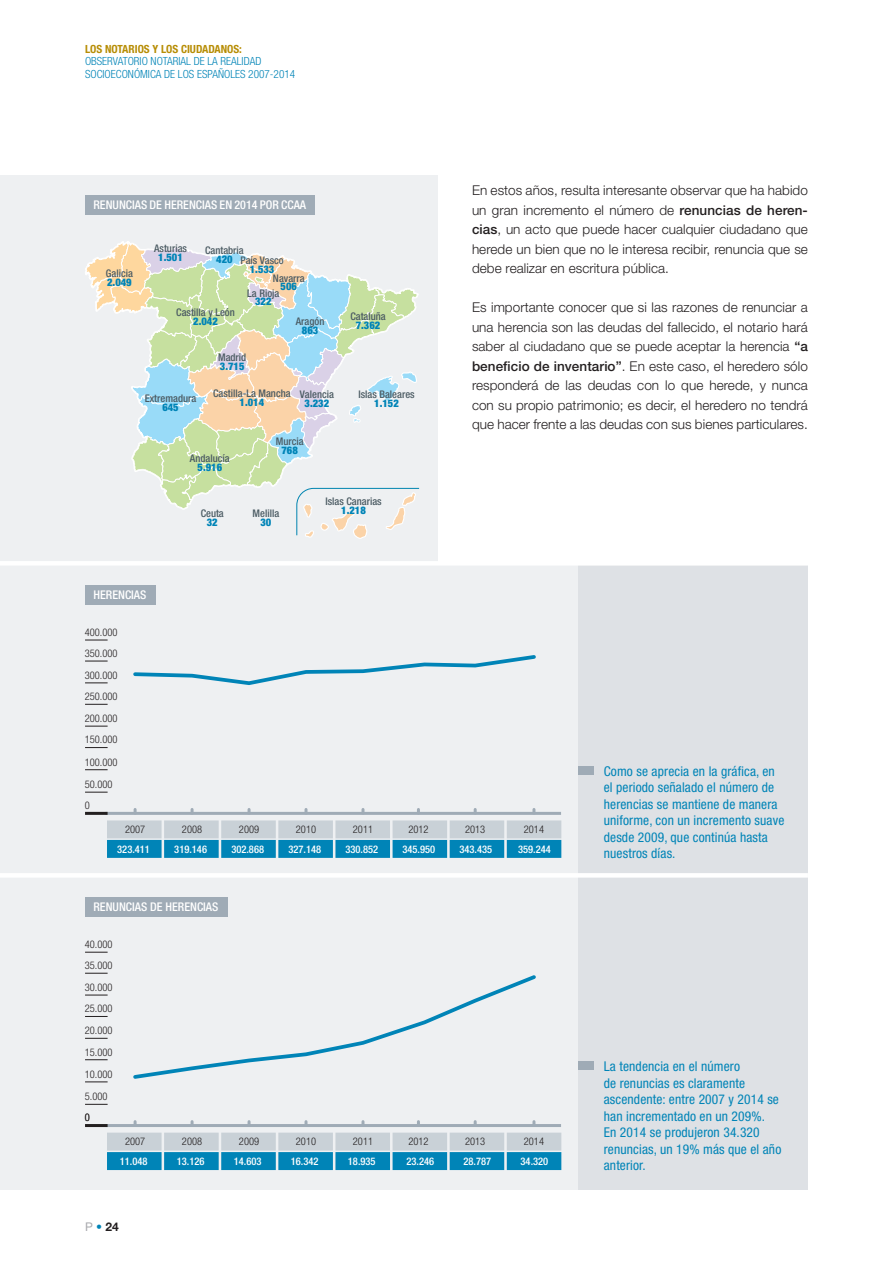
<style>
.page{position:relative;width:893px;height:1263px;background:#fff}
.page>*{position:absolute;margin:0;border:0;box-sizing:border-box;transform-origin:0 0}
.t1{font:300 13.5px/19.5px "Helvetica Neue LT Std";letter-spacing:.005em;color:#231f20;text-align:justify}
.t2{font:condensed 13.5px/16.5px "Helvetica Neue LT Std";letter-spacing:.01em;color:#0084b7}
.t3{font:500 condensed 12px "Helvetica Neue LT Std";color:#fff}
.t4{font:700 12px "Helvetica Neue LT Std";color:#231f20}
.t5{font:300 condensed 11.25px/12.8px "Helvetica Neue LT Std";color:#0084b7}
.t6{font:700 condensed 11.25px "Helvetica Neue LT Std";color:#b78d05}
.t7{font:300 condensed 10.5px/21px "Helvetica Neue LT Std";color:#231f20}
.t8{font:500 condensed 10.5px "Helvetica Neue LT Std";color:#4a5a62}
.t9{font:500 condensed 10.5px "Helvetica Neue LT Std";color:#fff}
.t10{font:900 condensed 10.5px "Helvetica Neue LT Std";color:#0084b7}
.t11{font:500 condensed 10.5px "Helvetica Neue LT Std";color:#4c5c65}
.s1{font-weight:500}
.s2{font-weight:400;color:#a8a9ad}
.s3{font-weight:400;color:#0084b7}
</style>
<div class="page">
<div style="left:0;top:566px;width:808px;height:624px;background:#eef0f2"></div>
<div style="left:578px;top:566px;width:230px;height:624px;background:#dee1e5"></div>
<div style="left:0;top:176px;width:438px;height:409px;background:#eef0f2"></div>
<div style="left:578px;top:766px;width:16px;height:8px;background:#9fabb6"></div>
<div style="left:578px;top:1061px;width:16px;height:9px;background:#9fabb6"></div>
<svg style="left:107px;top:820px;width:454px;height:38px;background:#71b0ca"></svg>
<hr style="left:105px;top:812px;width:456px;height:3px;background:#9fabb6">
<hr style="left:85px;top:812px;width:23px;height:3px;background:#231f20">
<svg style="left:85px;top:640px;width:23px;height:1px"></svg>
<svg style="left:85px;top:661px;width:23px;height:1px"></svg>
<svg style="left:85px;top:726px;width:23px;height:1px"></svg>
<svg style="left:85px;top:704px;width:23px;height:1px"></svg>
<svg style="left:85px;top:682px;width:23px;height:1px"></svg>
<svg style="left:85px;top:792px;width:23px;height:1px"></svg>
<svg style="left:85px;top:769px;width:23px;height:1px"></svg>
<svg style="left:85px;top:747px;width:23px;height:1px"></svg>
<svg style="left:133px;top:655px;width:403px;height:30px"></svg>
<svg style="left:107px;top:1132px;width:454px;height:38px;background:#71b0ca"></svg>
<hr style="left:105px;top:1124px;width:456px;height:3px;background:#9fabb6">
<hr style="left:85px;top:1124px;width:23px;height:3px;background:#231f20">
<svg style="left:85px;top:952px;width:23px;height:1px"></svg>
<svg style="left:85px;top:973px;width:23px;height:1px"></svg>
<svg style="left:85px;top:1038px;width:23px;height:1px"></svg>
<svg style="left:85px;top:1016px;width:23px;height:1px"></svg>
<svg style="left:85px;top:995px;width:23px;height:1px"></svg>
<svg style="left:85px;top:1104px;width:23px;height:1px"></svg>
<svg style="left:85px;top:1081px;width:23px;height:1px"></svg>
<svg style="left:85px;top:1059px;width:23px;height:1px"></svg>
<svg style="left:133px;top:975px;width:403px;height:104px"></svg>
<svg style="left:86px;top:241px;width:333px;height:298px"></svg>
<div style="left:0;top:873px;width:808px;height:5px;background:#fff"></div>
<div style="left:0;top:561px;width:808px;height:5px;background:#fff"></div>
<div style="left:85px;top:195px;width:230px;height:19px;background:#9fabb6"></div>
<div style="left:85px;top:585px;width:71px;height:19px;background:#9fabb6"></div>
<div style="left:85px;top:897px;width:142px;height:20px;background:#9fabb6"></div>
<p class="t6" style="left:85px;top:42px;width:158px">LOS NOTARIOS Y LOS CIUDADANOS:</p>
<p class="t5" style="left:85px;top:55px;width:212px">OBSERVATORIO NOTARIAL DE LA REALIDAD<br>SOCIOECONÓMICA DE LOS ESPAÑOLES 2007-2014</p>
<p class="t3" style="left:94px;top:198px;width:214px">Renuncias de Herencias en 2014 por CCAA</p>
<p class="t8" style="left:106px;top:267px;width:29px">Galicia</p>
<p class="t10" style="left:107px;top:276px;width:26px">2.049</p>
<p class="t8" style="left:154px;top:242px;width:34px">Asturias</p>
<p class="t10" style="left:158px;top:250px;width:26px">1.501</p>
<p class="t8" style="left:205px;top:244px;width:40px">Cantabria</p>
<p class="t10" style="left:216px;top:253px;width:18px">420</p>
<p class="t11" style="left:240px;top:254px;width:45px">País Vasco</p>
<p class="t10" style="left:250px;top:263px;width:26px">1.533</p>
<p class="t8" style="left:273px;top:271px;width:33px">Navarra</p>
<p class="t10" style="left:281px;top:280px;width:18px">506</p>
<p class="t8" style="left:247px;top:287px;width:34px">La Rioja</p>
<p class="t10" style="left:255px;top:295px;width:18px">322</p>
<p class="t8" style="left:176px;top:306px;width:60px">Castilla y León</p>
<p class="t10" style="left:193px;top:315px;width:26px">2.042</p>
<p class="t8" style="left:218px;top:351px;width:30px">Madrid</p>
<p class="t10" style="left:220px;top:360px;width:26px">3.715</p>
<p class="t8" style="left:296px;top:315px;width:30px">Aragón</p>
<p class="t10" style="left:302px;top:324px;width:18px">863</p>
<p class="t8" style="left:145px;top:392px;width:53px">Extremadura</p>
<p class="t10" style="left:162px;top:401px;width:18px">645</p>
<p class="t8" style="left:213px;top:387px;width:79px">Castilla-La Mancha</p>
<p class="t10" style="left:240px;top:396px;width:26px">1.014</p>
<p class="t8" style="left:300px;top:388px;width:36px">Valencia</p>
<p class="t10" style="left:305px;top:397px;width:26px">3.232</p>
<p class="t8" style="left:350px;top:310px;width:37px">Cataluña</p>
<p class="t10" style="left:356px;top:319px;width:26px">7.362</p>
<p class="t8" style="left:358px;top:388px;width:58px">Islas Baleares</p>
<p class="t10" style="left:374px;top:397px;width:26px">1.152</p>
<p class="t8" style="left:190px;top:452px;width:41px">Andalucía</p>
<p class="t10" style="left:198px;top:461px;width:26px">5.916</p>
<p class="t8" style="left:201px;top:507px;width:25px">Ceuta</p>
<p class="t10" style="left:207px;top:515px;width:12px">32</p>
<p class="t8" style="left:276px;top:435px;width:29px">Murcia</p>
<p class="t10" style="left:281px;top:444px;width:18px">768</p>
<p class="t8" style="left:253px;top:507px;width:28px">Melilla</p>
<p class="t10" style="left:260px;top:515px;width:12px">30</p>
<p class="t8" style="left:325px;top:495px;width:58px">Islas Canarias</p>
<p class="t10" style="left:341px;top:504px;width:26px">1.218</p>
<p class="t3" style="left:94px;top:588px;width:54px">Herencias</p>
<p class="t7" style="left:85px;top:621px;width:34px">400.000<br>350.000</p>
<p class="t7" style="left:85px;top:664px;width:34px">300.000</p>
<p class="t7" style="left:85px;top:686px;width:34px">250.000</p>
<p class="t7" style="left:85px;top:708px;width:34px">200.000</p>
<p class="t7" style="left:85px;top:729px;width:34px">150.000</p>
<p class="t1" style="left:472px;top:180px;width:337px">En estos años, resulta interesante observar que ha habido un gran incremento el número de <span class="s1">renuncias de heren&shy;cias</span>, un acto que puede hacer cualquier ciudadano que herede un bien que no le interesa recibir, renuncia que se debe realizar en escritura pública.</p>
<p class="t1" style="left:472px;top:297px;width:337px">Es importante conocer que si las razones de renunciar a una herencia son las deudas del fallecido, el notario hará saber al ciudadano que se puede aceptar la herencia <span class="s1">“a beneficio de inventario”</span>. En este caso, el heredero sólo responderá de las deudas con lo que herede, y nunca con su propio patrimonio; es decir, el heredero no tendrá que hacer frente a las deudas con sus bienes particulares.</p>
<p class="t7" style="left:85px;top:751px;width:34px">100.000</p>
<p class="t7" style="left:85px;top:774px;width:29px">50.000</p>
<p class="t7" style="left:85px;top:795px;width:7px">0</p>
<p class="t7" style="left:125px;top:819px;width:22px">2007</p>
<p class="t7" style="left:182px;top:819px;width:22px">2008</p>
<p class="t7" style="left:239px;top:819px;width:22px">2009</p>
<p class="t7" style="left:296px;top:819px;width:22px">2010</p>
<p class="t7" style="left:353px;top:819px;width:22px">2011</p>
<p class="t7" style="left:408px;top:819px;width:22px">2012</p>
<p class="t7" style="left:465px;top:819px;width:22px">2013</p>
<p class="t7" style="left:524px;top:819px;width:22px">2014</p>
<p class="t9" style="left:117px;top:843px;width:34px">323.411</p>
<p class="t9" style="left:459px;top:843px;width:34px">343.435</p>
<p class="t9" style="left:174px;top:843px;width:34px">319.146</p>
<p class="t9" style="left:231px;top:843px;width:34px">302.868</p>
<p class="t9" style="left:288px;top:843px;width:34px">327.148</p>
<p class="t9" style="left:345px;top:843px;width:34px">330.852</p>
<p class="t9" style="left:402px;top:843px;width:34px">345.950</p>
<p class="t9" style="left:518px;top:843px;width:34px">359.244</p>
<p class="t3" style="left:94px;top:900px;width:126px">Renuncias de Herencias</p>
<p class="t7" style="left:85px;top:934px;width:29px">40.000<br>35.000</p>
<p class="t7" style="left:85px;top:976px;width:29px">30.000</p>
<p class="t7" style="left:85px;top:998px;width:29px">25.000</p>
<p class="t7" style="left:85px;top:1020px;width:29px">20.000</p>
<p class="t7" style="left:85px;top:1041px;width:29px">15.000</p>
<p class="t7" style="left:85px;top:1063px;width:29px">10.000</p>
<p class="t7" style="left:85px;top:1086px;width:24px">5.000</p>
<p class="t7" style="left:85px;top:1107px;width:7px">0</p>
<p class="t7" style="left:125px;top:1131px;width:22px">2007</p>
<p class="t7" style="left:182px;top:1131px;width:22px">2008</p>
<p class="t7" style="left:239px;top:1131px;width:22px">2009</p>
<p class="t7" style="left:296px;top:1131px;width:22px">2010</p>
<p class="t7" style="left:353px;top:1131px;width:22px">2011</p>
<p class="t7" style="left:408px;top:1131px;width:22px">2012</p>
<p class="t7" style="left:465px;top:1131px;width:22px">2013</p>
<p class="t7" style="left:524px;top:1131px;width:22px">2014</p>
<p class="t9" style="left:120px;top:1155px;width:29px">11.048</p>
<p class="t9" style="left:177px;top:1155px;width:29px">13.126</p>
<p class="t9" style="left:234px;top:1155px;width:29px">14.603</p>
<p class="t9" style="left:291px;top:1155px;width:29px">16.342</p>
<p class="t9" style="left:348px;top:1155px;width:29px">18.935</p>
<p class="t9" style="left:406px;top:1155px;width:29px">23.246</p>
<p class="t9" style="left:463px;top:1155px;width:29px">28.787</p>
<p class="t9" style="left:521px;top:1155px;width:29px">34.320</p>
<p class="t4" style="left:85px;top:1219px;width:35px"><span class="s2">P</span> <span class="s3">•</span> 24</p>
<p class="t2" style="left:604px;top:762px;width:182px">Como se aprecia en la gráfica, en el periodo señalado el número de herencias se mantiene de manera uniforme, con un incremento suave desde 2009, que continúa hasta nuestros días.</p>
<p class="t2" style="left:604px;top:1058px;width:179px">La tendencia en el número<br>de renuncias es claramente ascendente: entre 2007 y 2014 se han incrementado en un 209%.<br>En 2014 se produjeron 34.320 renuncias, un 19% más que el año anterior.</p>
</div>
